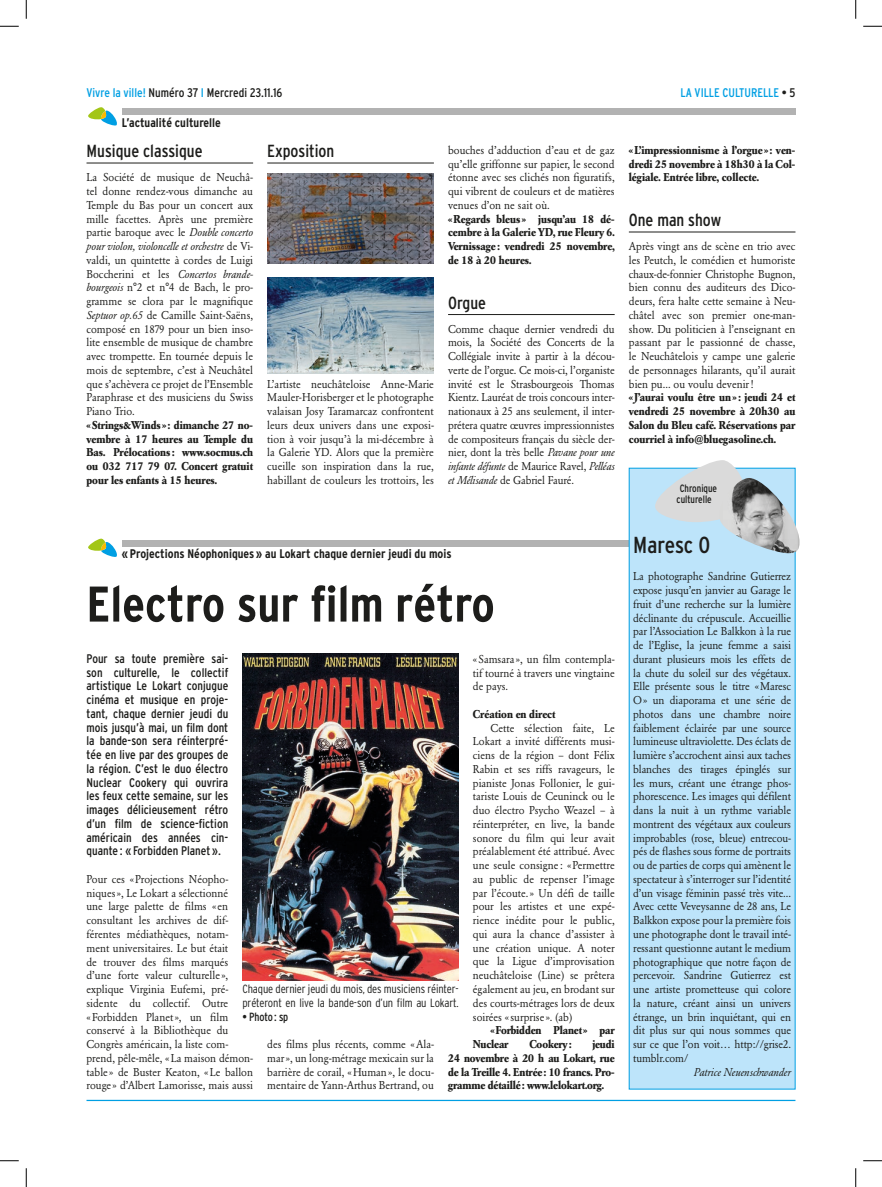
<style>
.page{position:relative;width:882px;height:1187px;background:#fff}
.page>*{position:absolute;margin:0;border:0;box-sizing:border-box;transform-origin:0 0}
.t1{font:700 condensed 50px "Interstate";color:#1d1d1b}
.t2{font:condensed 23.12px "Interstate";letter-spacing:-.005em;color:#1d1d1b}
.t3{font:condensed 17.5px "Interstate";color:#1d1d1b}
.t4{font:condensed 12.5px/13.8px "Interstate";color:#1d1d1b;text-align:justify}
.t5{font:700 condensed 12.5px "Interstate";color:#1d1d1b}
.t6{font:condensed 12.5px "Interstate";color:#009fe3}
.t7{font:300 condensed 11.88px/13.8px "Interstate";letter-spacing:-.01em;color:#1d1d1b}
.t8{font:condensed 11.88px "Interstate";color:#1d1d1b;scale:.95 1}
.t9{font:11.25px/13.8px "Garamond BE";color:#1d1d1b;text-align:justify;scale:.95 1}
.t10{font:700 11.25px/13.8px "Garamond BE";color:#1d1d1b;text-align:justify;scale:.95 1}
.t11{font:italic 11.25px "Garamond BE";color:#1d1d1b;scale:.95 1}
.t12{font:condensed 10.62px/11.2px "Interstate";color:#1d1d1b;scale:.95 1}
.s1{color:#009fe3}
.s2{color:#1d1d1b}
.s3{font-style:italic}
</style>
<div class="page">
<hr style="left:86px;top:1099px;width:709px;height:1px;background:#009fe3">
<div style="left:122px;top:540px;width:673px;height:6px;background:#b2b2b2"></div>
<svg style="left:88px;top:538px;width:29px;height:19px"></svg>
<div style="left:122px;top:109px;width:673px;height:6px;background:#b2b2b2"></div>
<svg style="left:88px;top:107px;width:29px;height:18px"></svg>
<img style="left:242px;top:653px;width:217px;height:327px">
<hr style="left:86px;top:163px;width:167px;height:1px;background:#1d1d1b">
<hr style="left:267px;top:163px;width:167px;height:1px;background:#1d1d1b">
<hr style="left:448px;top:314px;width:166px;height:1px;background:#1d1d1b">
<hr style="left:629px;top:232px;width:166px;height:1px;background:#1d1d1b">
<img style="left:267px;top:173px;width:167px;height:91px">
<img style="left:267px;top:278px;width:167px;height:96px">
<div style="left:629px;top:468px;width:166px;height:621px;background:#bde4fa"></div>
<div style="left:629px;top:468px;width:166px;height:621px;border:1px solid #009fe3"></div>
<svg style="left:655px;top:460px;width:90px;height:62px"></svg>
<img style="left:719px;top:478px;width:80px;height:76px">
<svg style="left:0;top:25px;width:19px;height:2px"></svg>
<svg style="left:863px;top:25px;width:19px;height:2px"></svg>
<svg style="left:0;top:1160px;width:19px;height:1px"></svg>
<svg style="left:863px;top:1160px;width:19px;height:1px"></svg>
<svg style="left:25px;top:0;width:2px;height:19px"></svg>
<svg style="left:25px;top:1168px;width:2px;height:18px"></svg>
<svg style="left:855px;top:0;width:1px;height:19px"></svg>
<svg style="left:855px;top:1168px;width:1px;height:18px"></svg>
<p class="t4" style="left:86px;top:85px;width:197px"><span class="s1">Vivre la ville!</span> Numéro 37 <span class="s1">I</span> Mercredi 23.11.16</p>
<p class="t6" style="left:680px;top:85px;width:116px">LA VILLE CULTURELLE <span class="s2">• 5</span></p>
<p class="t5" style="left:122px;top:115px;width:100px">L’actualité culturelle</p>
<h3 class="t3" style="left:86px;top:141px;width:118px">Musique classique</h3>
<p class="t9" style="left:86px;top:171px;width:177px">La Société de musique de Neuchâ&shy;tel donne rendez-vous dimanche au Temple du Bas pour un concert aux mille facettes. Après une première partie baroque avec le <span class="s3">Double concerto pour violon, violoncelle et orchestre</span> de Vi&shy;valdi, un quintette à cordes de Luigi Boccherini et les <span class="s3">Concertos brande&shy;bourgeois</span> n°2 et n°4 de Bach, le pro&shy;gramme se clora par le magnifique <span class="s3">Septuor op.65</span> de Camille Saint-Saëns, composé en 1879 pour un bien inso&shy;lite ensemble de musique de chambre avec trompette. En tournée depuis le mois de septembre, c’est à Neuchâtel que s’achèvera ce projet de l’Ensemble Paraphrase et des musiciens du Swiss Piano Trio.</p>
<p class="t10" style="left:86px;top:418px;width:177px">« Strings&amp;Winds » : dimanche 27 no&shy;vembre à 17 heures au Temple du Bas. Prélocations : www.socmus.ch ou 032 717 79 07. Concert gratuit pour les enfants à 15 heures.</p>
<h3 class="t3" style="left:267px;top:141px;width:69px">Exposition</h3>
<p class="t9" style="left:267px;top:377px;width:177px">L’artiste neuchâteloise Anne-Marie Mauler-Horisberger et le photographe valaisan Josy Taramarcaz confrontent leurs deux univers dans une exposi&shy;tion à voir jusqu’à la mi-décembre à la Galerie YD. Alors que la première cueille son inspiration dans la rue, habillant de couleurs les trottoirs, les</p>
<p class="t9" style="left:448px;top:143px;width:177px">bouches d’adduction d’eau et de gaz qu’elle griffonne sur papier, le second étonne avec ses clichés non figuratifs, qui vibrent de couleurs et de matières venues d’on ne sait où.</p>
<p class="t10" style="left:448px;top:212px;width:177px">« Regards bleus » jusqu’au 18 dé&shy;cembre à la Galerie YD, rue Fleury 6.<br>Vernissage : vendredi 25 novembre, de 18 à 20 heures.</p>
<h3 class="t3" style="left:448px;top:293px;width:40px">Orgue</h3>
<p class="t9" style="left:448px;top:322px;width:177px">Comme chaque dernier vendredi du mois, la Société des Concerts de la Collégiale invite à partir à la décou&shy;verte de l’orgue. Ce mois-ci, l’organiste invité est le Strasbourgeois Thomas Kientz. Lauréat de trois concours inter&shy;nationaux à 25 ans seulement, il inter&shy;prétera quatre œuvres impressionnistes de compositeurs français du siècle der&shy;nier, dont la très belle <span class="s3">Pavane pour une infante défunte</span> de Maurice Ravel, <span class="s3">Pelléas et Mélisande</span> de Gabriel Fauré.</p>
<p class="t5" style="left:122px;top:546px;width:331px">« Projections Néophoniques » au Lokart chaque dernier jeudi du mois</p>
<h1 class="t1" style="left:86px;top:576px;width:410px">Electro sur film rétro</h1>
<p class="t4" style="left:86px;top:651px;width:143px">Pour sa toute première sai&shy;son culturelle, le collectif artistique Le Lokart conjugue cinéma et musique en proje&shy;tant, chaque dernier jeudi du mois jusqu’à mai, un film dont la bande-son sera réinterpré&shy;tée en live par des groupes de la région. C’est le duo électro Nuclear Cookery qui ouvrira les feux cette semaine, sur les images délicieusement rétro d’un film de science-fiction américain des années cin&shy;quante : « Forbidden Planet ».</p>
<p class="t9" style="left:86px;top:872px;width:177px;text-align:left">Pour ces «Projections Néopho&shy;niques », Le Lokart a sélectionné<br>une large palette de films « en consultant les archives de dif&shy;férentes médiathèques, notam&shy;ment universitaires. Le but était<br>de trouver des films marqués d’une forte valeur culturelle », explique Virginia Eufemi, pré&shy;sidente du collectif. Outre<br>« Forbidden Planet», un film conservé à la Bibliothèque du<br>Congrès américain, la liste com&shy;prend, pêle-mêle, «La maison démon&shy;table » de Buster Keaton, «Le ballon rouge » d’Albert Lamorisse, mais aussi</p>
<p class="t9" style="left:473px;top:652px;width:151px">« Samsara », un film contempla&shy;tif tourné à travers une vingtaine de pays.</p>
<p class="t10" style="left:473px;top:707px;width:88px">Création en direct</p>
<p class="t9" style="left:473px;top:721px;width:151px;text-indent:18px">Cette sélection faite, Le Lokart a invité différents musi&shy;ciens de la région – dont Félix Rabin et ses riffs ravageurs, le pianiste Jonas Follonier, le gui&shy;tariste Louis de Ceuninck ou le duo électro Psycho Weazel – à réinterpréter, en live, la bande sonore du film qui leur avait préalablement été attribué. Avec une seule consigne : « Permettre au public de repenser l’image par l’écoute.» Un défi de taille pour les artistes et une expé&shy;rience inédite pour le public, qui aura la chance d’assister à une création unique. A noter que la Ligue d’improvisation neuchâteloise (Line) se prêtera également au jeu, en brodant sur des courts-métrages lors de deux soirées « surprise ». (ab)</p>
<p class="t10" style="left:473px;top:1023px;width:151px;text-indent:18px">« Forbidden Planet» par<br>Nuclear</p>
<p class="t7" style="left:242px;top:981px;width:218px">Chaque dernier jeudi du mois, des musiciens réinter&shy;préteront en live la bande-son d’un film au Lokart.</p>
<p class="t8" style="left:242px;top:1009px;width:50px">• Photo: sp</p>
<p class="t10" style="left:448px;top:1037px;width:177px;text-indent:144px">jeudi 24 novembre à 20 h au Lokart, rue de la Treille 4. Entrée: 10 francs. Pro&shy;gramme détaillé: www.lelokart.org.</p>
<p class="t10" style="left:529px;top:1037px;width:46px">Cookery:</p>
<p class="t9" style="left:267px;top:1037px;width:177px">des films plus récents, comme « Ala&shy;mar », un long-métrage mexicain sur la barrière de corail, « Human », le docu&shy;mentaire de Yann-Arthus Bertrand, ou</p>
<p class="t10" style="left:629px;top:143px;width:177px">« L’impressionnisme à l’orgue » : ven&shy;dredi 25 novembre à 18h30 à la Col&shy;légiale. Entrée libre, collecte.</p>
<h3 class="t3" style="left:629px;top:210px;width:94px">One man show</h3>
<p class="t9" style="left:629px;top:239px;width:177px">Après vingt ans de scène en trio avec les Peutch, le comédien et humoriste chaux-de-fonnier Christophe Bugnon, bien connu des auditeurs des Dico&shy;deurs, fera halte cette semaine à Neu&shy;châtel avec son premier one-man&shy;show. Du politicien à l’enseignant en passant par le passionné de chasse, le Neuchâtelois y campe une galerie de personnages hilarants, qu’il aurait bien pu... ou voulu devenir !</p>
<p class="t10" style="left:629px;top:391px;width:177px">« J’aurai voulu être un » : jeudi 24 et vendredi 25 novembre à 20h30 au Salon du Bleu café. Réservations par courriel à info@bluegasoline.ch.</p>
<p class="t12" style="left:676px;top:482px;width:44px">Chronique culturelle</p>
<h2 class="t2" style="left:633px;top:532px;width:79px">Maresc O</h2>
<p class="t9" style="left:633px;top:569px;width:168px">La photographe Sandrine Gutierrez expose jusqu’en janvier au Garage le fruit d’une recherche sur la lumière déclinante du crépuscule. Accueillie par l’Association Le Balkkon à la rue de l’Eglise, la jeune femme a saisi durant plusieurs mois les effets de la chute du soleil sur des végétaux.<br>Elle présente sous le titre «Maresc O » un diaporama et une série de photos dans une chambre noire faiblement éclairée par une source lumineuse ultraviolette. Des éclats de lumière s’accrochent ainsi aux taches blanches des tirages épinglés sur les murs, créant une étrange phos&shy;phorescence. Les images qui défilent dans la nuit à un rythme variable montrent des végétaux aux couleurs improbables (rose, bleue) entrecou&shy;pés de flashes sous forme de portraits ou de parties de corps qui amènent le spectateur à s’interroger sur l’identité d’un visage féminin passé très vite...<br>Avec cette Veveysanne de 28 ans, Le Balkkon expose pour la première fois une photographe dont le travail inté&shy;ressant questionne autant le medium photographique que notre façon de percevoir. Sandrine Gutierrez est une artiste prometteuse qui colore la nature, créant ainsi un univers étrange, un brin inquiétant, qui en dit plus sur qui nous sommes que sur ce que l’on voit… http://grise2. tumblr.com/</p>
<p class="t11" style="left:694px;top:1065px;width:104px">Patrice Neuenschwander</p>
</div>
